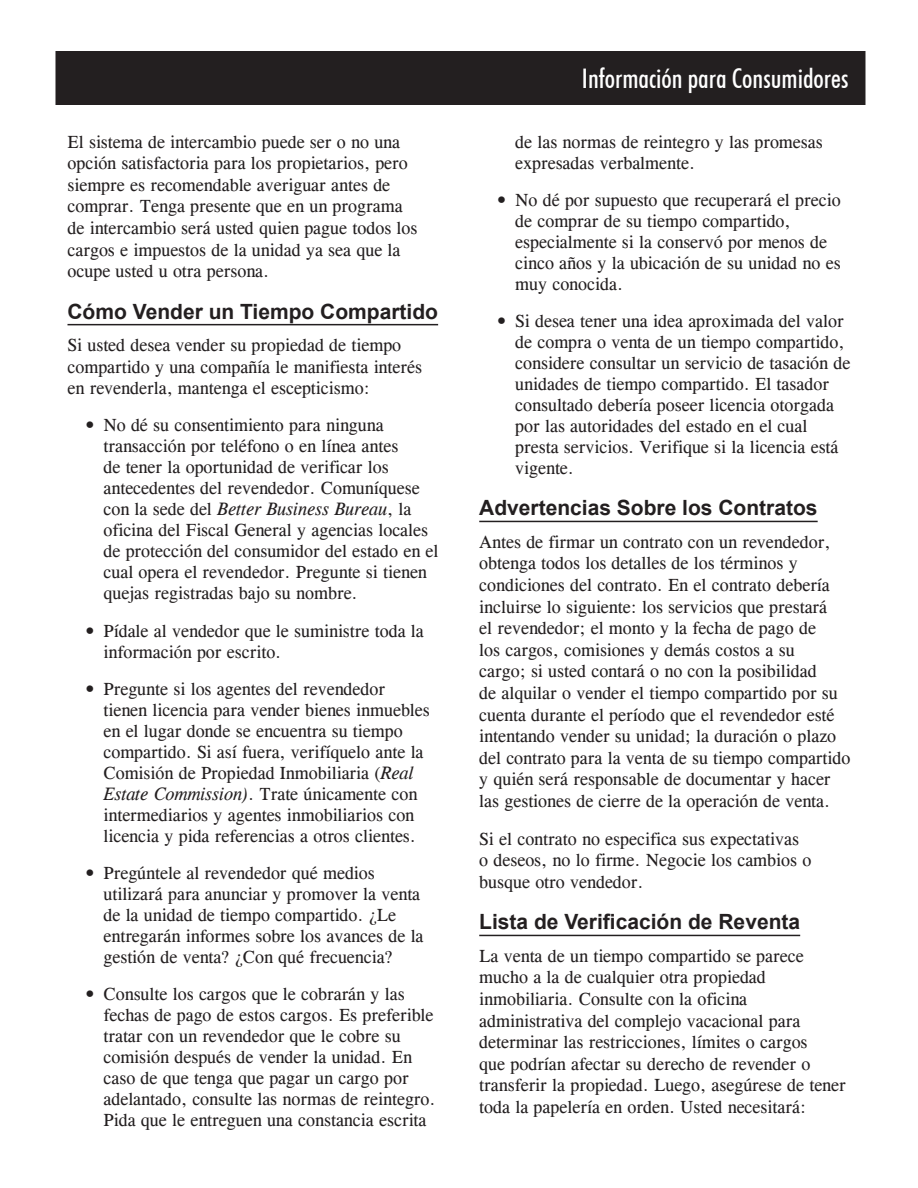
<style>
.page{position:relative;width:918px;height:1188px;background:#fff}
.page>*{position:absolute;margin:0;border:0;box-sizing:border-box;transform-origin:0 0}
.t1{font:500 condensed 27px "Futura BT";color:#fff}
.t2{font:700 21px "Arial";color:#231f20}
.t3{font:18px/21px "CG Times";color:#231f20}
.s1{font-style:italic}
</style>
<div class="page">
<hr style="left:68px;top:324px;width:370px;height:1px;background:#231f20">
<hr style="left:479px;top:521px;width:339px;height:1px;background:#231f20">
<hr style="left:479px;top:935px;width:321px;height:1px;background:#231f20">
<div style="left:56px;top:52px;width:809px;height:52px;background:#231f20"></div>
<div style="left:55px;top:51px;width:810px;height:54px;border:2px solid #231f20"></div>
<p class="t3" style="left:68px;top:131px;width:352px;line-height:21.6px">El sistema de intercambio puede ser o no una opción satisfactoria para los propietarios, pero siempre es recomendable averiguar antes de comprar. Tenga presente que en un programa de intercambio será usted quien pague todos los cargos e impuestos de la unidad ya sea que la ocupe usted u otra persona.</p>
<p class="t2" style="left:68px;top:297px;width:372px">Cómo Vender un Tiempo Compartido</p>
<p class="t3" style="left:68px;top:334px;width:356px;line-height:21.6px">Si usted desea vender su propiedad de tiempo compartido y una compañía le manifiesta interés en revenderla, mantenga el escepticismo:</p>
<p class="t3" style="left:103px;top:415px;width:337px;text-indent:-18px">• No dé su consentimiento para ninguna transacción por teléfono o en línea antes<br>de tener la oportunidad de verificar los antecedentes del revendedor. Comuníquese con la sede del <span class="s1">Better Business Bureau</span>, la oficina del Fiscal General y agencias locales de protección del consumidor del estado en el cual opera el revendedor. Pregunte si tienen quejas registradas bajo su nombre.</p>
<p class="t3" style="left:103px;top:620px;width:322px;text-indent:-18px">• Pídale al vendedor que le suministre toda la información por escrito.</p>
<p class="t3" style="left:103px;top:678px;width:328px;text-indent:-18px">• Pregunte si los agentes del revendedor tienen licencia para vender bienes inmuebles en el lugar donde se encuentra su tiempo compartido. Si así fuera, verifíquelo ante la Comisión de Propiedad Inmobiliaria (<span class="s1">Real Estate Commission)</span>. Trate únicamente con intermediarios y agentes inmobiliarios con licencia y pida referencias a otros clientes.</p>
<p class="t3" style="left:103px;top:862px;width:322px;text-indent:-18px">• Pregúntele al revendedor qué medios utilizará para anunciar y promover la venta de la unidad de tiempo compartido. ¿Le entregarán informes sobre los avances de la gestión de venta? ¿Con qué frecuencia?</p>
<p class="t3" style="left:103px;top:984px;width:334px;text-indent:-18px">• Consulte los cargos que le cobrarán y las fechas de pago de estos cargos. Es preferible tratar con un revendedor que le cobre su comisión después de vender la unidad. En caso de que tenga que pagar un cargo por adelantado, consulte las normas de reintegro.<br>Pida que le entreguen una constancia escrita</p>
<h1 class="t1" style="left:582px;top:62px;width:268px">Información para Consumidores</h1>
<p class="t3" style="left:515px;top:131px;width:309px">de las normas de reintegro y las promesas expresadas verbalmente.</p>
<p class="t3" style="left:515px;top:189px;width:327px;text-indent:-18px">• No dé por supuesto que recuperará el precio de comprar de su tiempo compartido, especialmente si la conservó por menos de cinco años y la ubicación de su unidad no es muy conocida.</p>
<p class="t3" style="left:515px;top:310px;width:337px;text-indent:-18px">• Si desea tener una idea aproximada del valor de compra o venta de un tiempo compartido, considere consultar un servicio de tasación de unidades de tiempo compartido. El tasador consultado debería poseer licencia otorgada por las autoridades del estado en el cual presta servicios. Verifique si la licencia está vigente.</p>
<p class="t2" style="left:479px;top:494px;width:340px">Advertencias Sobre los Contratos</p>
<p class="t3" style="left:479px;top:531px;width:373px;line-height:21.6px">Antes de firmar un contrato con un revendedor, obtenga todos los detalles de los términos y condiciones del contrato. En el contrato debería incluirse lo siguiente: los servicios que prestará<br>el revendedor; el monto y la fecha de pago de<br>los cargos, comisiones y demás costos a su<br>cargo; si usted contará o no con la posibilidad<br>de alquilar o vender el tiempo compartido por su cuenta durante el período que el revendedor esté intentando vender su unidad; la duración o plazo del contrato para la venta de su tiempo compartido y quién será responsable de documentar y hacer las gestiones de cierre de la operación de venta.</p>
<p class="t3" style="left:479px;top:828px;width:334px;line-height:21.6px">Si el contrato no especifica sus expectativas o deseos, no lo firme. Negocie los cambios o busque otro vendedor.</p>
<p class="t2" style="left:479px;top:908px;width:322px">Lista de Verificación de Reventa</p>
<p class="t3" style="left:479px;top:945px;width:368px;line-height:21.6px">La venta de un tiempo compartido se parece mucho a la de cualquier otra propiedad inmobiliaria. Consulte con la oficina administrativa del complejo vacacional para determinar las restricciones, límites o cargos<br>que podrían afectar su derecho de revender o transferir la propiedad. Luego, asegúrese de tener toda la papelería en orden. Usted necesitará:</p>
</div>
